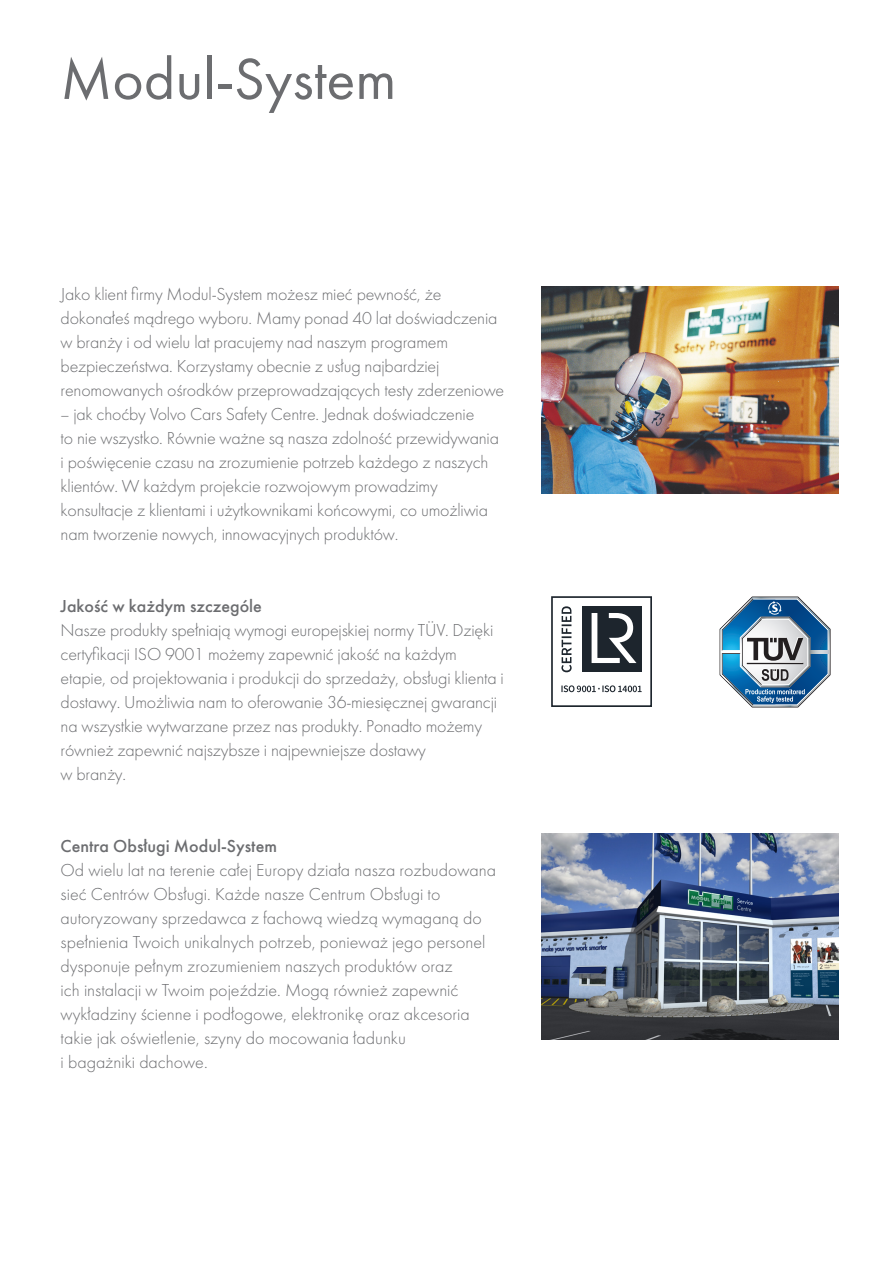
<style>
.page{position:relative;width:893px;height:1263px;background:#fff}
.page>*{position:absolute;margin:0;border:0;box-sizing:border-box;transform-origin:0 0}
.t1{font:60px "Futura";color:#6c6d70}
.t2{font:300 18px/24px "Futura";letter-spacing:-.01em;color:#6c6d70}
.t3{font:500 18px "Futura";color:#6c6d70}
</style>
<div class="page">
<img style="left:541px;top:287px;width:298px;height:206px">
<img style="left:541px;top:834px;width:298px;height:206px">
<div style="left:551px;top:596px;width:101px;height:111px;background:#fff;border:2px solid #1d252d"></div>
<div style="left:582px;top:606px;width:60px;height:66px;background:#1d252d"></div>
<svg style="left:592px;top:613px;width:44px;height:50px"></svg>
<svg style="left:561px;top:606px;width:11px;height:66px"></svg>
<svg style="left:561px;top:685px;width:81px;height:7px"></svg>
<svg style="left:720px;top:596px;width:110px;height:111px"></svg>
<p class="t1" style="left:61px;top:43px;width:337px">Modul-System</p>
<p class="t2" style="left:61px;top:282px;width:438px">Jako klient firmy Modul-System możesz mieć pewność, że dokonałeś mądrego wyboru. Mamy ponad 40 lat doświadczenia w branży i od wielu lat pracujemy nad naszym programem</p>
<p class="t2" style="left:61px;top:354px;width:445px">bezpieczeństwa. Korzystamy obecnie z usług najbardziej renomowanych ośrodków przeprowadzających testy zderzeniowe</p>
<p class="t2" style="left:61px;top:402px;width:440px">– jak choćby Volvo Cars Safety Centre. Jednak doświadczenie<br>to nie wszystko. Równie ważne są nasza zdolność przewidywania i poświęcenie czasu na zrozumienie potrzeb każdego z naszych klientów. W każdym projekcie rozwojowym prowadzimy konsultacje z klientami i użytkownikami końcowymi, co umożliwia nam tworzenie nowych, innowacyjnych produktów.</p>
<p class="t3" style="left:61px;top:595px;width:203px">Jakość w każdym szczególe</p>
<p class="t2" style="left:61px;top:618px;width:445px">Nasze produkty spełniają wymogi europejskiej normy TÜV. Dzięki certyfikacji ISO 9001 możemy zapewnić jakość na każdym etapie, od projektowania i produkcji do sprzedaży, obsługi klienta i dostawy. Umożliwia nam to oferowanie 36-miesięcznej gwarancji na wszystkie wytwarzane przez nas produkty. Ponadto możemy również zapewnić najszybsze i najpewniejsze dostawy<br>w branży.</p>
<p class="t3" style="left:61px;top:835px;width:218px">Centra Obsługi Modul-System</p>
<p class="t2" style="left:61px;top:858px;width:437px">Od wielu lat na terenie całej Europy działa nasza rozbudowana sieć Centrów Obsługi. Każde nasze Centrum Obsługi to autoryzowany sprzedawca z fachową wiedzą wymaganą do spełnienia Twoich unikalnych potrzeb, ponieważ jego personel dysponuje pełnym zrozumieniem naszych produktów oraz<br>ich instalacji w Twoim pojeździe. Mogą również zapewnić wykładziny ścienne i podłogowe, elektronikę oraz akcesoria</p>
<p class="t2" style="left:61px;top:1026px;width:347px">takie jak oświetlenie, szyny do mocowania ładunku</p>
<p class="t2" style="left:61px;top:1050px;width:149px">i bagażniki dachowe.</p>
</div>
